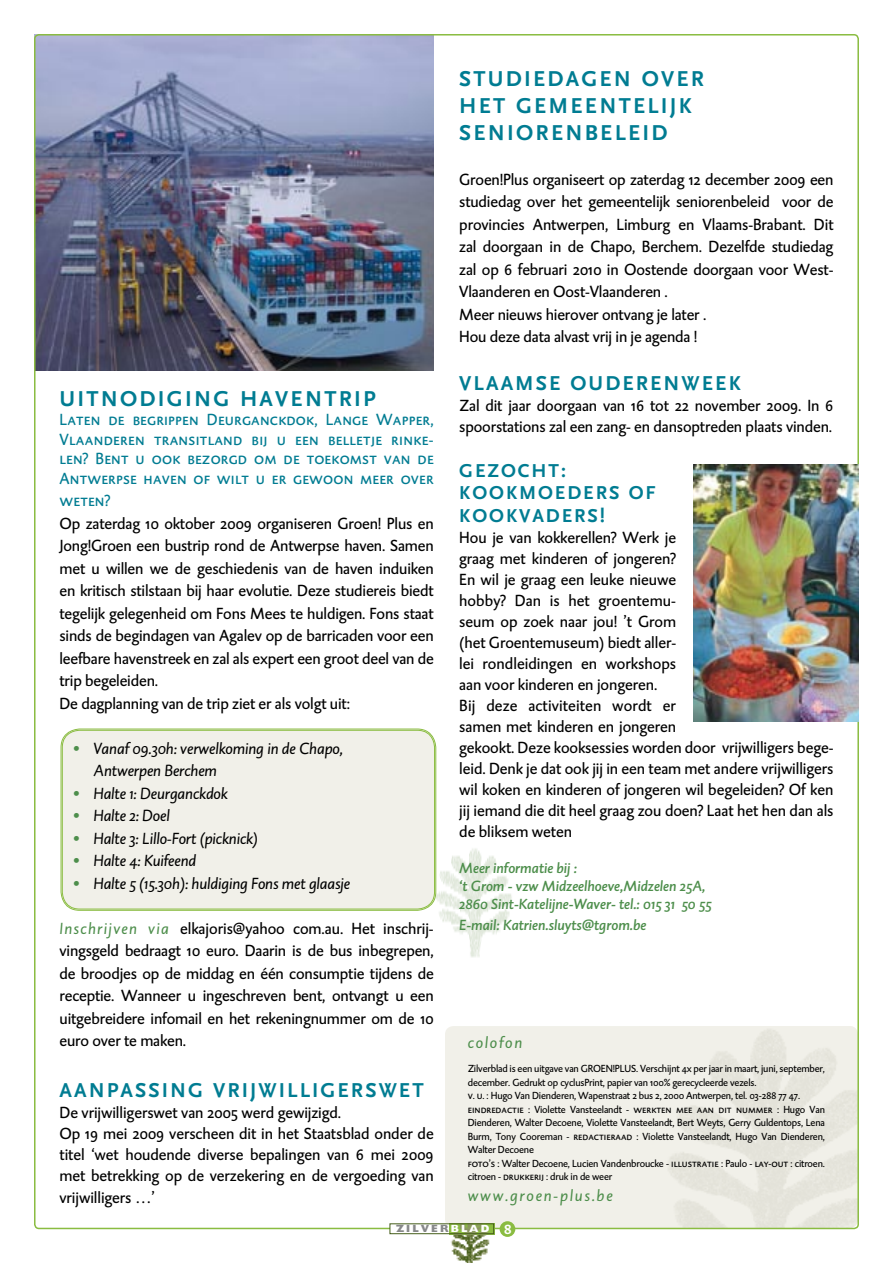
<style>
.page{position:relative;width:893px;height:1263px;background:#fff}
.page>*{position:absolute;margin:0;border:0;box-sizing:border-box;transform-origin:0 0}
.t1{font:700 22.5px/27px "AD Scala Sans";letter-spacing:.1em;color:#007c92}
.t2{font:700 21px "AD Scala Sans";letter-spacing:.1em;color:#007c92}
.t3{font:700 19.5px/22.5px "AD Scala Sans Tab";letter-spacing:.1em;color:#007c92}
.t4{font:16.5px/22.5px "DTL Caspari ST";letter-spacing:-.01em;color:#000}
.t5{font:italic 16.5px/22.5px "DTL Caspari ST";letter-spacing:-.01em;color:#000}
.t6{font:16.5px/19.5px "DTL Caspari T Caps";letter-spacing:.01em;color:#007c92;text-align:justify}
.t7{font:italic 16.5px "DTL Caspari ST";letter-spacing:.1em;color:#4d8e4b}
.t8{font:italic 15px/18px "DTL Caspari ST Medium";color:#4d8e4b}
.t9{font:10.5px/13.5px "DTL Caspari ST";letter-spacing:-.015em;color:#000}
.t10{font:10.5px "DTL Caspari T Caps";color:#000}
.t11{font:800 10.5px "Gill Sans";letter-spacing:.2em;color:#878889}
.s1{color:#4d8e4b}
.s2{font-style:italic;color:#4d8e4b}
.s3{font-family:"DTL Caspari T Caps"}
.s4{font-family:"DTL Caspari ST"}
.s5{color:#fff}
.s6{font-family:"DTL Caspari T";font-weight:700;font-size:13.5px;color:#fff}
</style>
<div class="page">
<img style="left:425px;top:841px;width:87px;height:116px">
<div style="left:62px;top:730px;width:373px;height:180px;background:#f1f0e9;border-radius:18px"></div>
<div style="left:62px;top:730px;width:373px;height:179px;border:1px solid #8abc41;border-radius:17px"></div>
<div style="left:445px;top:1026px;width:413px;height:202px;background:linear-gradient(to right,#f3f2ec,#e9e8df);border-radius:9px"></div>
<img style="left:34px;top:34px;width:400px;height:336px">
<div style="left:500px;top:1221px;width:15px;height:16px;background:#8abc41;border-radius:50%"></div>
<img style="left:446px;top:1225px;width:47px;height:38px">
<img style="left:450px;top:1225px;width:42px;height:7px">
<div style="left:390px;top:1223px;width:104px;height:11px;border:1px solid #465f1b"></div>
<img style="left:693px;top:465px;width:166px;height:256px">
<h1 class="t1" style="left:459px;top:65px;width:246px">STUDIEDAGEN OVER<br>HET GEMEENTELIJK<br>SENIORENBELEID</h1>
<p class="t4" style="left:459px;top:168px;width:376px">Groen!Plus organiseert op zaterdag 12 december 2009 een studiedag over het gemeentelijk seniorenbeleid voor de provincies Antwerpen, Limburg en Vlaams-Brabant. Dit zal doorgaan in de Chapo, Berchem. Dezelfde studiedag zal op 6 februari 2010 in Oostende doorgaan voor West-Vlaanderen en Oost-Vlaanderen .<br>Meer nieuws hierover ontvang je later .<br>Hou deze data alvast vrij in je agenda !</p>
<p class="t2" style="left:459px;top:372px;width:283px">VLAAMSE OUDERENWEEK</p>
<p class="t4" style="left:459px;top:395px;width:376px;line-height:21px">Zal dit jaar doorgaan van 16 tot 22 november 2009. In 6 spoorstations zal een zang- en dansoptreden plaats vinden.</p>
<p class="t3" style="left:459px;top:460px;width:198px">GEZOCHT:<br>KOOKMOEDERS OF<br>KOOKVADERS!</p>
<p class="t4" style="left:459px;top:527px;width:376px;line-height:21px">Hou je van kokkerellen? Werk je<br>graag met kinderen of jongeren?<br>En wil je graag een leuke nieuwe<br>hobby? Dan is het groentemu-<br>seum op zoek naar jou! ’t Grom<br>(het Groentemuseum) biedt aller-<br>lei rondleidingen en workshops<br>aan voor kinderen en jongeren.<br>Bij deze activiteiten wordt er<br>samen met kinderen en jongeren<br>gekookt. Deze kooksessies worden door vrijwilligers bege&shy;leid. Denk je dat ook jij in een team met andere vrijwilligers wil koken en kinderen of jongeren wil begeleiden? Of ken jij iemand die dit heel graag zou doen? Laat het hen dan als de bliksem weten</p>
<p class="t8" style="left:459px;top:859px;width:254px">Meer informatie bij :<br>‘t Grom - vzw Midzeelhoeve,Midzelen 25A,<br>2860 Sint-Katelijne-Waver- tel.: 015 31 50 55</p>
<p class="t8" style="left:459px;top:916px;width:189px">E-mail: Katrien.sluyts@tgrom.be</p>
<h1 class="t1" style="left:60px;top:385px;width:318px">UITNODIGING HAVENTRIP</h1>
<p class="t6" style="left:60px;top:410px;width:376px">Laten de begrippen Deurganckdok, Lange Wapper, Vlaanderen transitland bij u een belletje rinke&shy;len? Bent u ook bezorgd om de toekomst van de Antwerpse haven of wilt u er gewoon meer over</p>
<p class="t6" style="left:60px;top:491px;width:52px">weten?</p>
<p class="t4" style="left:60px;top:512px;width:376px">Op zaterdag 10 oktober 2009 organiseren Groen! Plus en Jong!Groen een bustrip rond de Antwerpse haven. Samen met u willen we de geschiedenis van de haven induiken en kritisch stilstaan bij haar evolutie. Deze studiereis biedt tegelijk gelegenheid om Fons Mees te huldigen. Fons staat sinds de begindagen van Agalev op de barricaden voor een leefbare havenstreek en zal als expert een groot deel van de trip begeleiden.<br>De dagplanning van de trip ziet er als volgt uit:</p>
<p class="t5" style="left:94px;top:737px;width:251px;text-indent:-21px"><span class="s1">•</span> Vanaf 09.30h: verwelkoming in de Chapo,<br>Antwerpen Berchem</p>
<p class="t5" style="left:72px;top:782px;width:157px"><span class="s1">•</span> Halte 1: Deurganckdok</p>
<p class="t5" style="left:72px;top:804px;width:99px"><span class="s1">•</span> Halte 2: Doel</p>
<p class="t5" style="left:72px;top:827px;width:187px"><span class="s1">•</span> Halte 3: Lillo-Fort (picknick)</p>
<p class="t5" style="left:72px;top:849px;width:125px"><span class="s1">•</span> Halte 4: Kuifeend</p>
<p class="t5" style="left:72px;top:872px;width:279px"><span class="s1">•</span> Halte 5 (15.30h): huldiging Fons met glaasje</p>
<p class="t4" style="left:60px;top:917px;width:376px;text-align:justify"><span class="s2">Inschrijven via</span> elkajoris@yahoo com.au. Het inschrij&shy;vingsgeld bedraagt 10 euro. Daarin is de bus inbegrepen, de broodjes op de middag en één consumptie tijdens de receptie. Wanneer u ingeschreven bent, ontvangt u een uitgebreidere infomail en het rekeningnummer om de 10 euro over te maken.</p>
<p class="t2" style="left:60px;top:1078px;width:366px">AANPASSING VRIJWILLIGERSWET</p>
<p class="t4" style="left:60px;top:1101px;width:376px;line-height:21px">De vrijwilligerswet van 2005 werd gewijzigd.<br>Op 19 mei 2009 verscheen dit in het Staatsblad onder de titel ‘wet houdende diverse bepalingen van 6 mei 2009 met betrekking op de verzekering en de vergoeding van</p>
<p class="t4" style="left:60px;top:1186px;width:97px">vrijwilligers …’</p>
<p class="t7" style="left:468px;top:1033px;width:56px">colofon</p>
<p class="t9" style="left:468px;top:1062px;width:359px">Zilverblad is een uitgave van GROEN!PLUS. Verschijnt 4x per jaar in maart, juni, september, december. Gedrukt op cyclusPrint, papier van 100% gerecycleerde vezels.<br><span class="s3">v. u.</span> : Hugo Van Dienderen, Wapenstraat 2 bus 2, 2000 Antwerpen, tel. 03-288 77 47.</p>
<p class="t10" style="left:468px;top:1103px;width:359px">eindredactie <span class="s4">: Violette Vansteelandt -</span> werkten mee aan dit nummer <span class="s4">: Hugo Van</span></p>
<p class="t9" style="left:468px;top:1116px;width:359px">Dienderen, Walter Decoene, Violette Vansteelandt, Bert Weyts, Gerry Guldentops, Lena Burm, Tony Cooreman - <span class="s3">redactieraad</span> : Violette Vansteelandt, Hugo Van Dienderen, Walter Decoene<br><span class="s3">foto’s</span> : Walter Decoene, Lucien Vandenbroucke - <span class="s3">illustratie</span> : Paulo - <span class="s3">lay-out :</span> citroen. citroen - <span class="s3">drukkerij</span> : druk in de weer</p>
<p class="t7" style="left:468px;top:1186px;width:146px">www.groen-plus.be</p>
<p class="t11" style="left:396px;top:1222px;width:117px">ZILVER<span class="s5">BLAD</span> <span class="s6">8</span></p>
</div>
